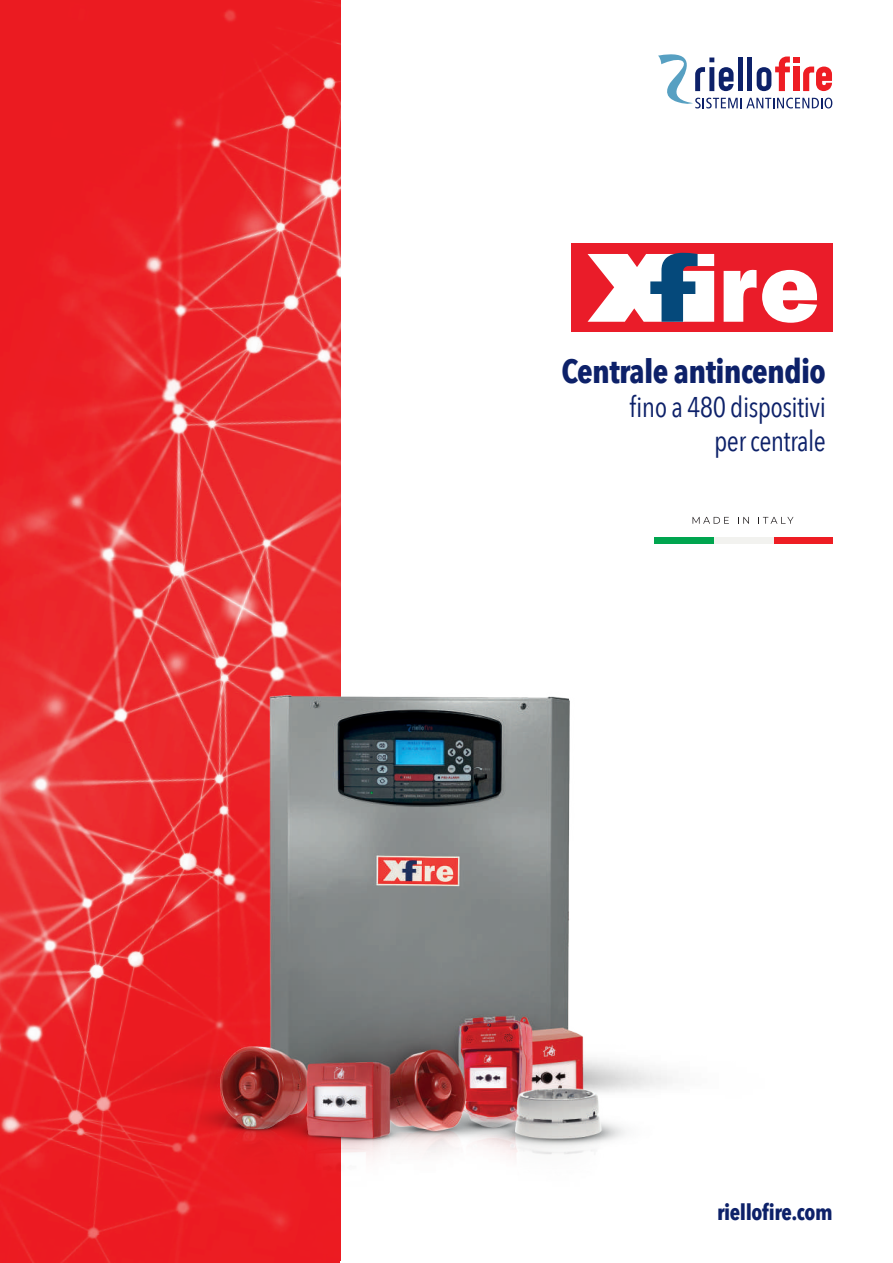
<style>
.page{position:relative;width:893px;height:1263px;background:#fff}
.page>*{position:absolute;margin:0;border:0;box-sizing:border-box;transform-origin:0 0}
.t1{font:700 33px "Avenir Next Condensed";letter-spacing:-.02em;color:#0d2169}
.t2{font:28.5px/34.2px "Avenir Next Condensed";letter-spacing:-.02em;color:#0d2169;text-align:right}
.t3{font:700 22.05px "Avenir Next Condensed";letter-spacing:-.02em;color:#0d2169}
</style>
<div class="page">
<img style="left:0;top:0;width:340px;height:1263px">
<div style="left:571px;top:244px;width:262px;height:88px;background:#ea1c29"></div>
<svg style="left:724px;top:269px;width:32px;height:53px"></svg>
<svg style="left:762px;top:270px;width:55px;height:53px"></svg>
<svg style="left:588px;top:253px;width:126px;height:69px"></svg>
<img style="left:0;top:559px;width:672px;height:675px">
<div style="left:773px;top:537px;width:60px;height:7px;background:#ee1d23"></div>
<div style="left:714px;top:537px;width:59px;height:7px;background:#f2f2ef"></div>
<div style="left:655px;top:537px;width:59px;height:7px;background:#00a54f"></div>
<svg style="left:692px;top:517px;width:37px;height:7px"></svg>
<svg style="left:738px;top:517px;width:11px;height:7px"></svg>
<svg style="left:762px;top:517px;width:31px;height:7px"></svg>
<svg style="left:658px;top:54px;width:174px;height:54px"></svg>
<p class="t1" style="left:561px;top:351px;width:266px">Centrale antincendio</p>
<p class="t2" style="left:629px;top:389px;width:198px">fino a 480 dispositivi per centrale</p>
<p class="t3" style="left:717px;top:1199px;width:117px">riellofire.com</p>
</div>
